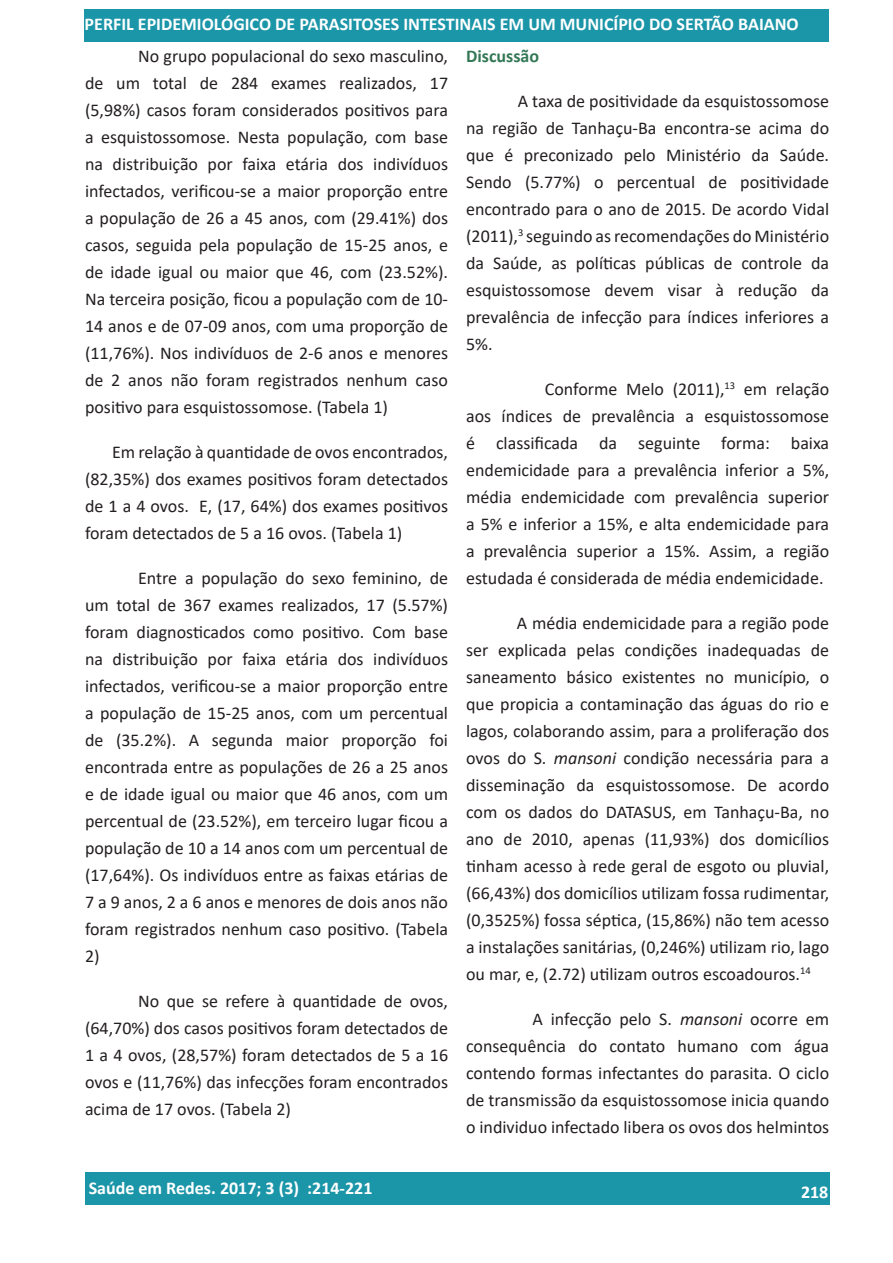
<style>
.page{position:relative;width:893px;height:1263px;background:#fff}
.page>*{position:absolute;margin:0;border:0;box-sizing:border-box;transform-origin:0 0}
.t1{font:18px/27px "Calibri";color:#231f20;text-align:justify}
.t2{font:700 18px "Calibri";color:#fff}
.t3{font:700 18px "Calibri";color:#375}
.s1{font-style:italic}
</style>
<div class="page">
<div style="left:85px;top:1172px;width:744px;height:33px;background:#1b95a8"></div>
<div style="left:85px;top:9px;width:744px;height:33px;background:#1b95a8"></div>
<p class="t2" style="left:85px;top:11px;width:716px">PERFIL EPIDEMIOLÓGICO DE PARASITOSES INTESTINAIS EM UM MUNICÍPIO DO SERTÃO BAIANO</p>
<p class="t1" style="left:85px;top:42px;width:365px;text-indent:53px">No grupo populacional do sexo masculino, de um total de 284 exames realizados, 17 (5,98%) casos foram considerados positivos para a esquistossomose. Nesta população, com base na distribuição por faixa etária dos indivíduos infectados, verificou-se a maior proporção entre a população de 26 a 45 anos, com (29.41%) dos casos, seguida pela população de 15-25 anos, e de idade igual ou maior que 46, com (23.52%).<br>Na terceira posição, ficou a população com de 10- 14 anos e de 07-09 anos, com uma proporção de (11,76%). Nos indivíduos de 2-6 anos e menores de 2 anos não foram registrados nenhum caso positivo para esquistossomose. (Tabela 1)</p>
<p class="t1" style="left:85px;top:438px;width:365px;text-indent:27px">Em relação à quantidade de ovos encontrados, (82,35%) dos exames positivos foram detectados de 1 a 4 ovos. E, (17, 64%) dos exames positivos foram detectados de 5 a 16 ovos. (Tabela 1)</p>
<p class="t1" style="left:85px;top:564px;width:365px;text-indent:53px">Entre a população do sexo feminino, de um total de 367 exames realizados, 17 (5.57%) foram diagnosticados como positivo. Com base na distribuição por faixa etária dos indivíduos infectados, verificou-se a maior proporção entre a população de 15-25 anos, com um percentual de (35.2%). A segunda maior proporção foi encontrada entre as populações de 26 a 25 anos e de idade igual ou maior que 46 anos, com um percentual de (23.52%), em terceiro lugar ficou a população de 10 a 14 anos com um percentual de (17,64%). Os indivíduos entre as faixas etárias de 7 a 9 anos, 2 a 6 anos e menores de dois anos não foram registrados nenhum caso positivo. (Tabela 2)</p>
<p class="t1" style="left:85px;top:987px;width:365px;text-indent:53px">No que se refere à quantidade de ovos, (64,70%) dos casos positivos foram detectados de 1 a 4 ovos, (28,57%) foram detectados de 5 a 16 ovos e (11,76%) das infecções foram encontrados acima de 17 ovos. (Tabela 2)</p>
<p class="t3" style="left:466px;top:43px;width:75px">Discussão</p>
<p class="t1" style="left:466px;top:87px;width:365px;text-indent:52px">A taxa de positividade da esquistossomose na região de Tanhaçu-Ba encontra-se acima do que é preconizado pelo Ministério da Saúde.<br>Sendo (5.77%) o percentual de positividade encontrado para o ano de 2015. De acordo Vidal (2011),<sup>3</sup> seguindo as recomendações do Ministério da Saúde, as políticas públicas de controle da esquistossomose devem visar à redução da prevalência de infecção para índices inferiores a 5%.</p>
<p class="t1" style="left:466px;top:375px;width:365px;text-indent:79px">Conforme Melo (2011),<sup>13</sup> em relação aos índices de prevalência a esquistossomose é classificada da seguinte forma: baixa endemicidade para a prevalência inferior a 5%, média endemicidade com prevalência superior a 5% e inferior a 15%, e alta endemicidade para a prevalência superior a 15%. Assim, a região estudada é considerada de média endemicidade.</p>
<p class="t1" style="left:466px;top:609px;width:365px;text-indent:51px">A média endemicidade para a região pode ser explicada pelas condições inadequadas de saneamento básico existentes no município, o que propicia a contaminação das águas do rio e lagos, colaborando assim, para a proliferação dos ovos do S. <span class="s1">mansoni</span> condição necessária para a disseminação da esquistossomose. De acordo com os dados do DATASUS, em Tanhaçu-Ba, no ano de 2010, apenas (11,93%) dos domicílios tinham acesso à rede geral de esgoto ou pluvial, (66,43%) dos domicílios utilizam fossa rudimentar, (0,3525%) fossa séptica, (15,86%) não tem acesso a instalações sanitárias, (0,246%) utilizam rio, lago ou mar, e, (2.72) utilizam outros escoadouros.<sup>14</sup></p>
<p class="t1" style="left:466px;top:1005px;width:365px;text-indent:66px">A infecção pelo S. <span class="s1">mansoni</span> ocorre em consequência do contato humano com água contendo formas infectantes do parasita. O ciclo de transmissão da esquistossomose inicia quando o individuo infectado libera os ovos dos helmintos</p>
<p class="t2" style="left:89px;top:1175px;width:285px">Saúde em Redes. 2017; 3 (3) :214-221</p>
<p class="t2" style="left:801px;top:1179px;width:29px">218</p>
</div>
